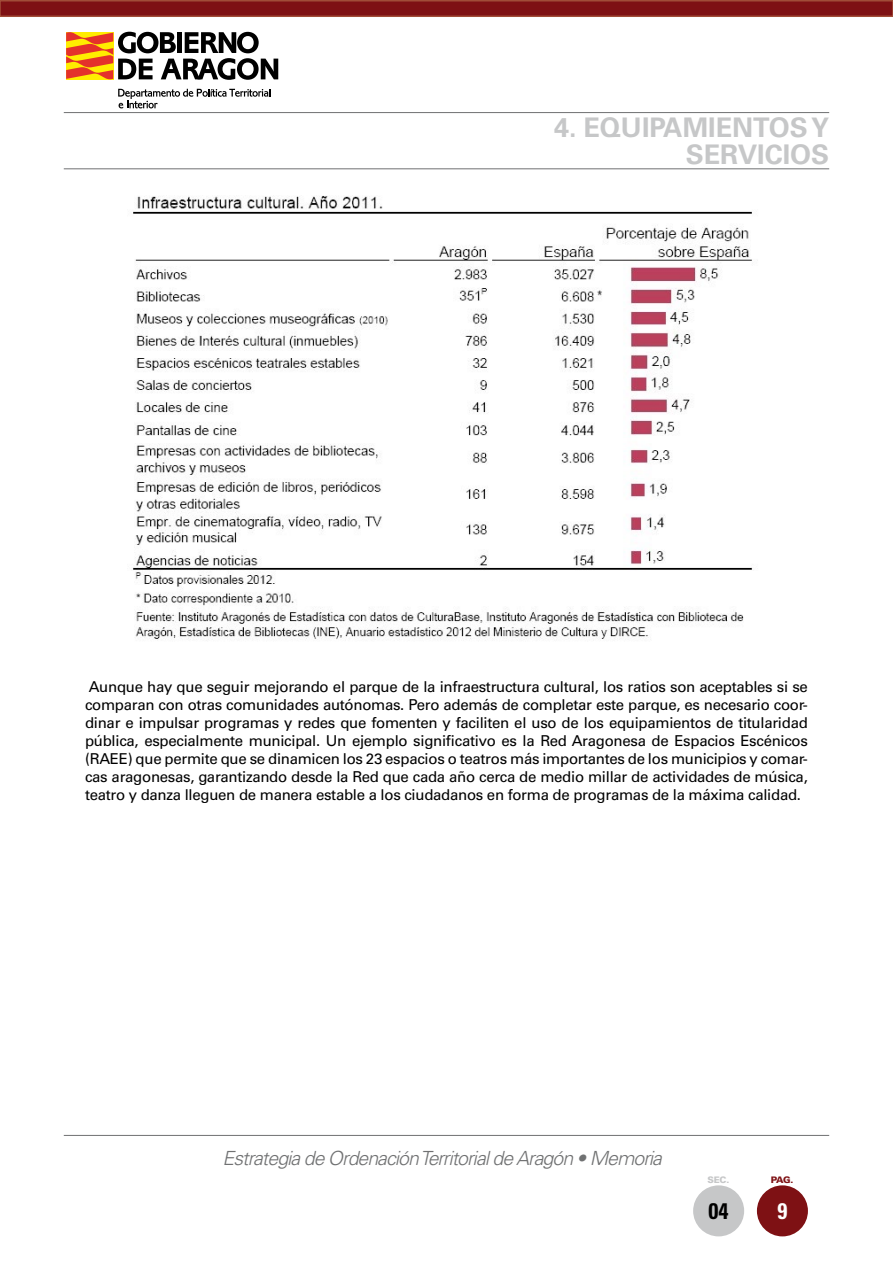
<style>
.page{position:relative;width:893px;height:1263px;background:#fff}
.page>*{position:absolute;margin:0;border:0;box-sizing:border-box;transform-origin:0 0}
.t1{font:700 27px/27px "Univers LT Std";color:#c6c7c8;text-align:right}
.t2{font:700 condensed 22.5px "Univers LT Std";color:#000}
.t3{font:700 condensed 22.5px "Univers LT Std";color:#fff}
.t4{font:italic 300 19.5px "Univers LT Std";letter-spacing:-.05em;color:#707172}
.t5{font:15px/18px "Univers LT Std";letter-spacing:-.02em;color:#000;text-align:justify}
.t6{font:900 9px "Univers LT Std";color:#c6c7c8}
.t7{font:900 9px "Univers LT Std";color:#7e1114}
</style>
<div class="page">
<div style="left:0;top:1px;width:893px;height:15px;background:#7e1114"></div>
<div style="left:0;top:0;width:893px;height:17px;border:2px solid #a14d38"></div>
<svg style="left:118px;top:89px;width:152px;height:19px"></svg>
<svg style="left:66px;top:32px;width:212px;height:48px"></svg>
<hr style="left:64px;top:168px;width:765px;height:1px;background:#707172">
<hr style="left:64px;top:1135px;width:765px;height:1px;background:#707172">
<div style="left:757px;top:1185px;width:51px;height:51px;background:#7e1114;border-radius:50%"></div>
<div style="left:693px;top:1185px;width:51px;height:51px;background:#c6c7c8;border-radius:50%"></div>
<hr style="left:64px;top:112px;width:765px;height:1px;background:#707172">
<img style="left:132px;top:196px;width:621px;height:444px">
<h1 class="t1" style="left:554px;top:114px;width:277px">4. EQUIPAMIENTOS Y<br>SERVICIOS</h1>
<p class="t5" style="left:85px;top:678px;width:724px">Aunque hay que seguir mejorando el parque de la infraestructura cultural, los ratios son aceptables si se comparan con otras comunidades autónomas. Pero además de completar este parque, es necesario coor&shy;dinar e impulsar programas y redes que fomenten y faciliten el uso de los equipamientos de titularidad pública, especialmente municipal. Un ejemplo significativo es la Red Aragonesa de Espacios Escénicos (RAEE) que permite que se dinamicen los 23 espacios o teatros más importantes de los municipios y comar&shy;cas aragonesas, garantizando desde la Red que cada año cerca de medio millar de actividades de música, teatro y danza lleguen de manera estable a los ciudadanos en forma de programas de la máxima calidad.</p>
<h3 class="t4" style="left:222px;top:1147px;width:441px">Estrategia de Ordenación Territorial de Aragón • Memoria</h3>
<p class="t6" style="left:707px;top:1174px;width:23px">SEC.</p>
<p class="t7" style="left:771px;top:1174px;width:24px">PAG.</p>
<h2 class="t2" style="left:709px;top:1197px;width:21px">04</h2>
<h2 class="t3" style="left:777px;top:1197px;width:11px">9</h2>
</div>
